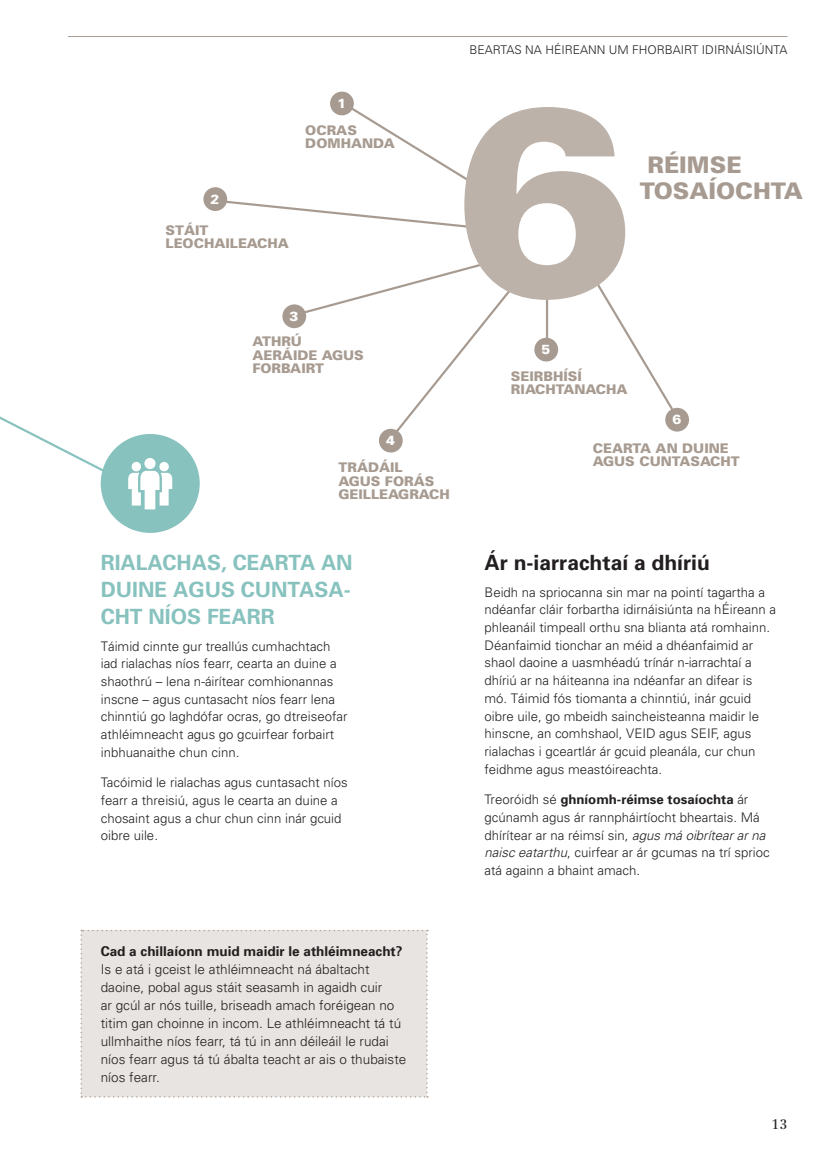
<style>
.page{position:relative;width:830px;height:1153px;background:#fff}
.page>*{position:absolute;margin:0;border:0;box-sizing:border-box;transform-origin:0 0}
.t1{font:900 22.95px/25.8px "Univers";color:#a79b91}
.t2{font:700 21px/27px "Univers";color:#87c2be;text-align:justify}
.t3{font:700 21px "Univers";color:#231f20}
.t4{font:300 13.5px/18px "Univers";color:#231f20}
.t5{font:700 13.5px "Univers";color:#231f20}
.t6{font:13.5px "Centennial LT";color:#231f20}
.Heading_3{font:900 13.35px/13.4px "Univers";color:#a79b91}
.Heading_3-2{font:900 13.35px "Univers";color:#fff}
.t7{font:300 13.2px/17.7px "Univers";color:#231f20}
.t8{font:300 12px "Univers";color:#231f20}
.s1{font-weight:700}
.s2{font-style:italic}
</style>
<div class="page">
<hr style="left:68px;top:36px;width:719px;height:1px;background:#a79b91">
<div style="left:80px;top:929px;width:348px;height:168px;background:#e8e4e1"></div>
<div style="left:101px;top:434px;width:99px;height:99px;background:#87c2be;border-radius:50%"></div>
<svg style="left:0;top:416px;width:172px;height:93px"></svg>
<svg style="left:218px;top:103px;width:457px;height:338px"></svg>
<div style="left:330px;top:92px;width:23px;height:23px;background:#a79b91;border-radius:50%"></div>
<div style="left:379px;top:429px;width:23px;height:23px;background:#a79b91;border-radius:50%"></div>
<div style="left:665px;top:408px;width:23px;height:23px;background:#a79b91;border-radius:50%"></div>
<div style="left:203px;top:187px;width:24px;height:24px;background:#a79b91;border-radius:50%"></div>
<div style="left:534px;top:338px;width:24px;height:23px;background:#a79b91;border-radius:50%"></div>
<div style="left:282px;top:304px;width:24px;height:24px;background:#a79b91;border-radius:50%"></div>
<p class="Heading_3-2" style="left:337px;top:95px;width:10px">1</p>
<p class="Heading_3" style="left:305px;top:123px;width:91px">OCRAS<br>DOMHANDA</p>
<p class="Heading_3-2" style="left:210px;top:191px;width:10px">2</p>
<p class="Heading_3" style="left:165px;top:223px;width:125px">STÁIT<br>LEOCHAILEACHA</p>
<p class="t8" style="left:469px;top:43px;width:319px">BEARTAS NA HÉIREANN UM FHORBAIRT IDIRNÁISIÚNTA</p>
<p class="t1" style="left:639px;top:151px;width:165px;text-indent:8px">RÉIMSE<br>TOSAÍOCHTA</p>
<p class="Heading_3-2" style="left:289px;top:308px;width:10px">3</p>
<p class="Heading_3" style="left:252px;top:335px;width:113px">ATHRÚ<br>AERÁIDE AGUS<br>FORBAIRT</p>
<p class="Heading_3-2" style="left:386px;top:432px;width:10px">4</p>
<p class="Heading_3" style="left:338px;top:460px;width:113px">TRÁDÁIL<br>AGUS FORÁS<br>GEILLEAGRACH</p>
<p class="t2" style="left:101px;top:548px;width:253px">RIALACHAS, CEARTA AN DUINE AGUS CUNTASA-CHT NÍOS FEARR</p>
<p class="t7" style="left:101px;top:637px;width:248px">Táimid cinnte gur treallús cumhachtach iad rialachas níos fearr, cearta an duine a shaothrú – lena n-áirítear comhionannas inscne – agus cuntasacht níos fearr lena chinntiú go laghdófar ocras, go dtreiseofar athléimneacht agus go gcuirfear forbairt inbhuanaithe chun cinn.</p>
<p class="t7" style="left:101px;top:773px;width:248px">Tacóimid le rialachas agus cuntasacht níos fearr a threisiú, agus le cearta an duine a chosaint agus a chur chun cinn inár gcuid oibre uile.</p>
<p class="Heading_3-2" style="left:541px;top:341px;width:10px">5</p>
<p class="Heading_3" style="left:510px;top:369px;width:118px">SEIRBHÍSÍ<br>RIACHTANACHA</p>
<p class="Heading_3-2" style="left:672px;top:411px;width:10px">6</p>
<p class="Heading_3" style="left:592px;top:441px;width:148px">CEARTA AN DUINE<br>AGUS CUNTASACHT</p>
<h1 class="t3" style="left:484px;top:549px;width:227px">Ár n-iarrachtaí a dhíriú</h1>
<p class="t7" style="left:484px;top:583px;width:293px">Beidh na spriocanna sin mar na pointí tagartha a ndéanfar cláir forbartha idirnáisiúnta na hÉireann a phleanáil timpeall orthu sna blianta atá romhainn.<br>Déanfaimid tionchar an méid a dhéanfaimid ar shaol daoine a uasmhéadú trínár n-iarrachtaí a dhíriú ar na háiteanna ina ndéanfar an difear is mó. Táimid fós tiomanta a chinntiú, inár gcuid oibre uile, go mbeidh saincheisteanna maidir le hinscne, an comhshaol, VEID agus SEIF, agus rialachas i gceartlár ár gcuid pleanála, cur chun feidhme agus meastóireachta.</p>
<p class="t7" style="left:484px;top:790px;width:286px">Treoróidh sé <span class="s1">ghníomh-réimse tosaíochta</span> ár gcúnamh agus ár rannpháirtíocht bheartais. Má dhírítear ar na réimsí sin, <span class="s2">agus má oibrítear ar na naisc eatarthu</span>, cuirfear ar ár gcumas na trí sprioc atá againn a bhaint amach.</p>
<p class="t5" style="left:101px;top:942px;width:303px">Cad a chillaíonn muid maidir le athléimneacht?</p>
<p class="t4" style="left:101px;top:960px;width:307px">Is e atá i gceist le athléimneacht ná ábaltacht daoine, pobal agus stáit seasamh in agaidh cuir<br>ar gcúl ar nós tuille, briseadh amach foréigean no titim gan choinne in incom. Le athléimneacht tá tú ullmhaithe níos fearr, tá tú in ann déileáil le rudai níos fearr agus tá tú ábalta teacht ar ais o thubaiste níos fearr.</p>
<p class="t6" style="left:771px;top:1116px;width:17px">13</p>
</div>
